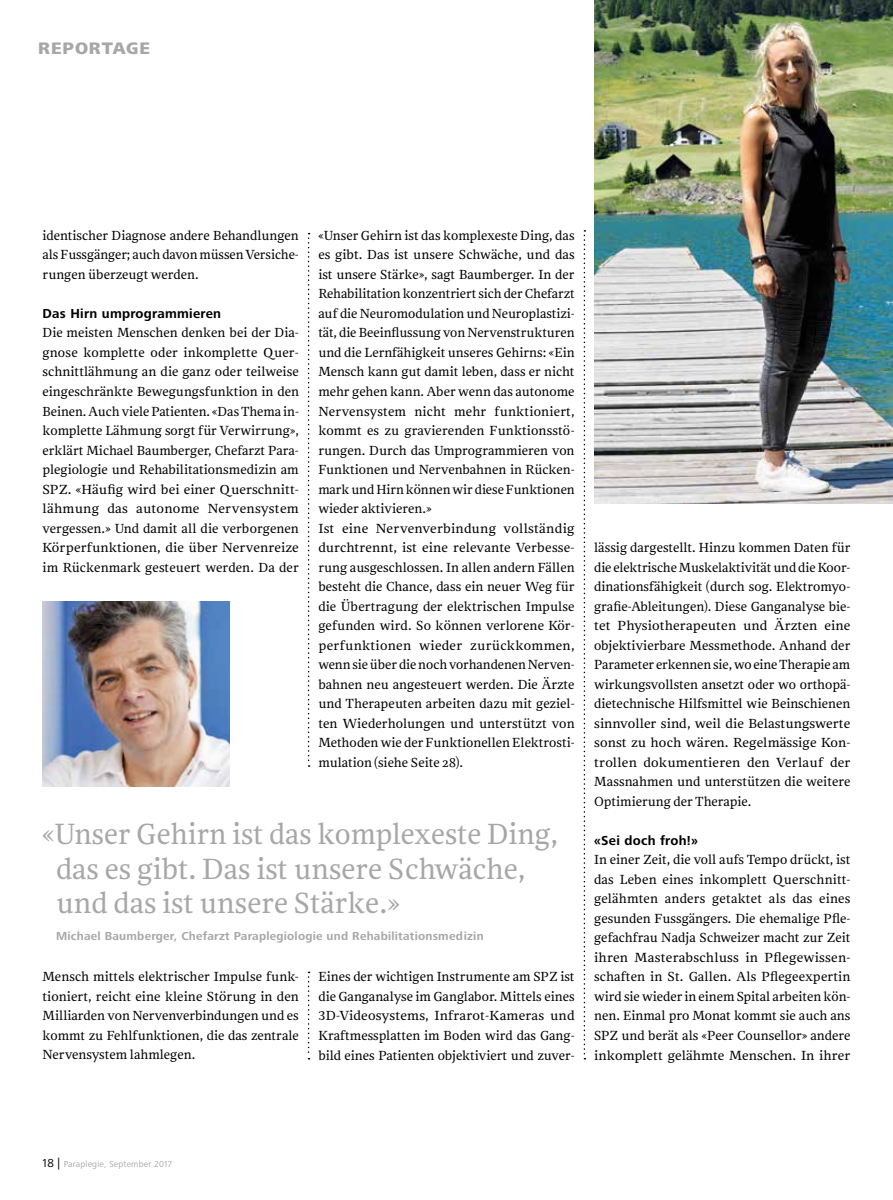
<style>
.page{position:relative;width:893px;height:1200px;background:#fff}
.page>*{position:absolute;margin:0;border:0;box-sizing:border-box;transform-origin:0 0}
.t1{font:30px/34.5px "NN Rekja";color:#a7a7a8}
.t2{font:800 17.25px "Frutiger Next Pro";letter-spacing:.05em;color:#a7a7a8}
.t3{font:13.5px/19.5px "NN Rekja";color:#000;text-align:justify}
.t4{font:700 13.5px "Frutiger Next Pro";letter-spacing:.02em;color:#000}
.t5{font:700 12px "Frutiger Next Pro";letter-spacing:.02em;color:#a7a7a8}
.t6{font:9px "Frutiger Next Pro";letter-spacing:.02em;color:#a7a7a8}
.s1{font-size:12px;color:#000}
</style>
<div class="page">
<svg style="left:584px;top:230px;width:1px;height:829px"></svg>
<svg style="left:308px;top:233px;width:2px;height:533px"></svg>
<img style="left:43px;top:601px;width:187px;height:185px">
<svg style="left:308px;top:971px;width:2px;height:88px"></svg>
<img style="left:594px;top:0;width:299px;height:503px">
<p class="t2" style="left:38px;top:39px;width:113px">REPORTAGE</p>
<p class="t3" style="left:43px;top:225px;width:258px">identischer Diagnose andere Behandlungen als Fussgänger; auch davon müssen Versiche&shy;rungen überzeugt werden.</p>
<p class="t4" style="left:43px;top:305px;width:180px">Das Hirn umprogrammieren</p>
<p class="t3" style="left:43px;top:323px;width:258px">Die meisten Menschen denken bei der Dia&shy;gnose komplette oder inkomplette Quer&shy;schnittlähmung an die ganz oder teilweise eingeschränkte Bewegungsfunktion in den Beinen. Auch viele Patienten. «Das Thema in&shy;komplette Lähmung sorgt für Verwirrung», erklärt Michael Baumberger, Chefarzt Para&shy;plegiologie und Rehabilitationsmedizin am SPZ. «Häufig wird bei einer Querschnitt&shy;lähmung das autonome Nervensystem vergessen.» Und damit all die verborgenen Körperfunktionen, die über Nervenreize im Rückenmark gesteuert werden. Da der</p>
<p class="t3" style="left:318px;top:225px;width:258px;text-align:left">«Unser Gehirn ist das komplexeste Ding, das es gibt. Das ist unsere Schwäche, und das ist unsere Stärke», sagt Baumberger. In der Rehabilitation konzentriert sich der Chefarzt auf die Neuromodulation und Neuroplastizi&shy;tät, die Beeinflussung von Nervenstrukturen und die Lernfähigkeit unseres Gehirns: «Ein Mensch kann gut damit leben, dass er nicht mehr gehen kann. Aber wenn das autonome Nervensystem nicht mehr funktioniert, kommt es zu gravierenden Funktionsstö&shy;rungen. Durch das Umprogrammieren von Funktionen und Nervenbahnen in Rücken&shy;mark und Hirn können wir diese Funktionen wieder aktivieren.»<br>Ist eine Nervenverbindung vollständig durchtrennt, ist eine relevante Verbesse&shy;rung ausgeschlossen. In allen andern Fällen besteht die Chance, dass ein neuer Weg für die Übertragung der elektrischen Impulse gefunden wird. So können verlorene Kör&shy;perfunktionen wieder zurückkommen, wenn sie über die noch vorhandenen Nerven&shy;bahnen neu angesteuert werden. Die Ärzte und Therapeuten arbeiten dazu mit geziel&shy;ten Wiederholungen und unterstützt von Methoden wie der Funktionellen Elektrosti&shy;mulation (siehe Seite 28).</p>
<h1 class="t1" style="left:56px;top:816px;width:504px;text-indent:-14px">«Unser Gehirn ist das komplexeste Ding, das es gibt. Das ist unsere Schwäche, und das ist unsere Stärke.»</h1>
<p class="t5" style="left:56px;top:929px;width:429px">Michael Baumberger, Chefarzt Paraplegiologie und Rehabilitationsmedizin</p>
<p class="t3" style="left:43px;top:966px;width:258px">Mensch mittels elektrischer Impulse funk&shy;tioniert, reicht eine kleine Störung in den Milliarden von Nervenverbindungen und es kommt zu Fehlfunktionen, die das zentrale Nervensystem lahmlegen.</p>
<p class="t3" style="left:318px;top:966px;width:258px">Eines der wichtigen Instrumente am SPZ ist die Ganganalyse im Ganglabor. Mittels eines 3D-Videosystems, Infrarot-Kameras und Kraftmessplatten im Boden wird das Gang&shy;bild eines Patienten objektiviert und zuver-</p>
<p class="t3" style="left:594px;top:537px;width:258px">lässig dargestellt. Hinzu kommen Daten für die elektrische Muskelaktivität und die Koor&shy;dinationsfähigkeit (durch sog. Elektromyo&shy;grafie-Ableitungen). Diese Ganganalyse bie&shy;tet Physiotherapeuten und Ärzten eine objektivierbare Messmethode. Anhand der Parameter erkennen sie, wo eine Therapie am wirkungsvollsten ansetzt oder wo orthopä&shy;dietechnische Hilfsmittel wie Beinschienen sinnvoller sind, weil die Belastungswerte sonst zu hoch wären. Regelmässige Kon&shy;trollen dokumentieren den Verlauf der Massnahmen und unterstützen die weitere Optimierung der Therapie.</p>
<p class="t4" style="left:594px;top:832px;width:105px">«Sei doch froh!»</p>
<p class="t3" style="left:594px;top:849px;width:258px">In einer Zeit, die voll aufs Tempo drückt, ist das Leben eines inkomplett Querschnitt&shy;gelähmten anders getaktet als das eines gesunden Fussgängers. Die ehemalige Pfle&shy;gefachfrau Nadja Schweizer macht zur Zeit ihren Masterabschluss in Pflegewissen&shy;schaften in St. Gallen. Als Pflegeexpertin wird sie wieder in einem Spital arbeiten kön&shy;nen. Einmal pro Monat kommt sie auch ans SPZ und berät als «Peer Counsellor» andere inkomplett gelähmte Menschen. In ihrer</p>
<p class="t6" style="left:43px;top:1158px;width:131px"><span class="s1">18 |</span> Paraplegie, September 2017</p>
</div>
